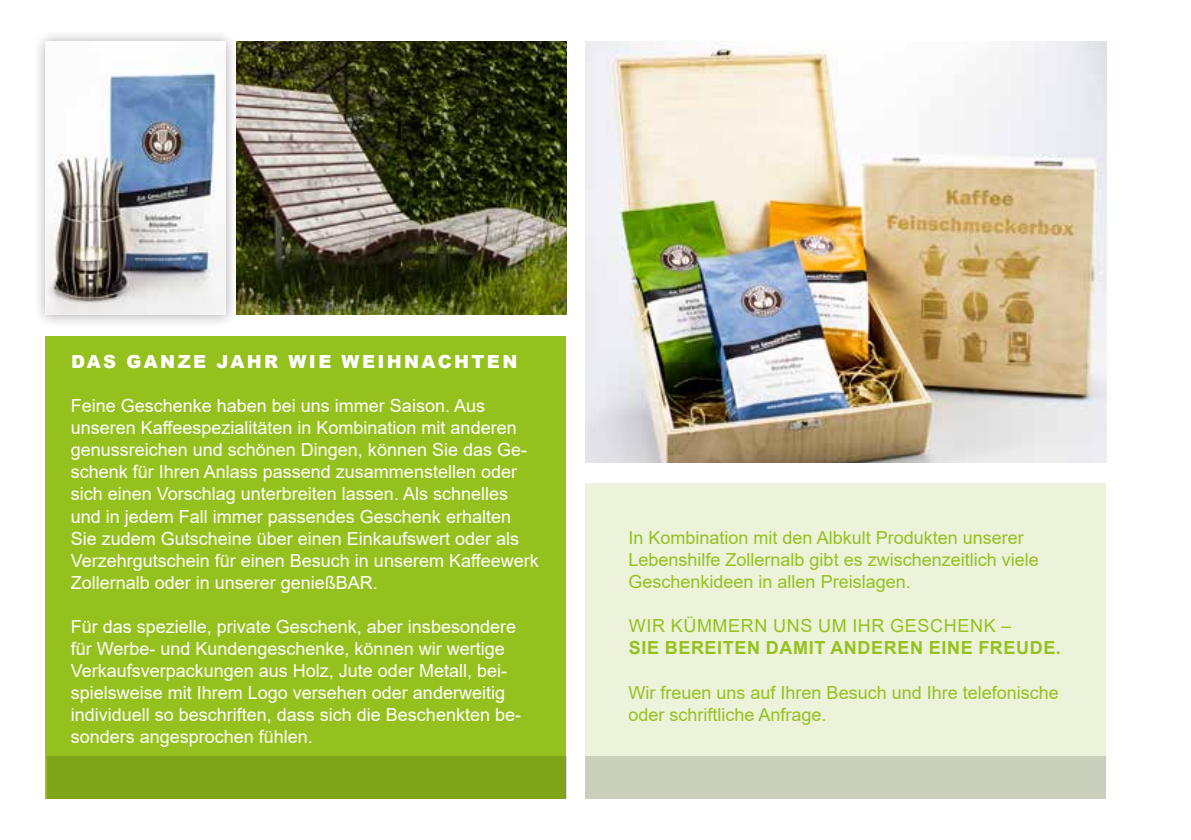
<style>
.page{position:relative;width:1191px;height:840px;background:#fff}
.page>*{position:absolute;margin:0;border:0;box-sizing:border-box;transform-origin:0 0}
.t1{font:18px/22px "Arial";color:#fff}
.t2{font:18px/22px "Arial";color:#95c11f}
.t3{font:700 18px "Arial";letter-spacing:.035em;color:#95c11f}
.t4{font:18px "Arial";letter-spacing:.035em;color:#95c11f}
.t5{font:900 18px "Arial";letter-spacing:.135em;color:#fff}
</style>
<div class="page">
<img style="left:585px;top:42px;width:521px;height:420px">
<div style="left:45px;top:336px;width:521px;height:461px;background:#95c11f"></div>
<div style="left:585px;top:483px;width:521px;height:314px;background:#ecf3da"></div>
<div style="left:47px;top:755px;width:519px;height:42px;background:#7fa41a"></div>
<div style="left:585px;top:755px;width:520px;height:42px;background:#c9cfba"></div>
<img style="left:238px;top:42px;width:328px;height:273px">
<div style="left:32px;top:29px;width:206px;height:299px;background:#000;opacity:.33"></div>
<img style="left:45px;top:42px;width:181px;height:273px">
<p class="t5" style="left:71px;top:348px;width:448px">DAS GANZE JAHR WIE WEIHNACHTEN</p>
<p class="t1" style="left:71px;top:395px;width:469px">Feine Geschenke haben bei uns immer Saison. Aus unseren Kaffeespezialitäten in Kombination mit anderen genussreichen und schönen Dingen, können Sie das Ge&shy;schenk für Ihren Anlass passend zusammenstellen oder sich einen Vorschlag unterbreiten lassen. Als schnelles und in jedem Fall immer passendes Geschenk erhalten Sie zudem Gutscheine über einen Einkaufswert oder als Verzehrgutschein für einen Besuch in unserem Kaffeewerk Zollernalb oder in unserer genießBAR.</p>
<p class="t1" style="left:71px;top:614px;width:452px">Für das spezielle, private Geschenk, aber insbesondere für Werbe- und Kundengeschenke, können wir wertige Verkaufsverpackungen aus Holz, Jute oder Metall, bei&shy;spielsweise mit Ihrem Logo versehen oder anderweitig individuell so beschriften, dass sich die Beschenkten be&shy;sonders angesprochen fühlen.</p>
<p class="t2" style="left:628px;top:526px;width:412px">In Kombination mit den Albkult Produkten unserer<br>Lebenshilfe Zollernalb gibt es zwischenzeitlich viele<br>Geschenkideen in allen Preislagen.</p>
<p class="t4" style="left:629px;top:613px;width:384px">WIR KÜMMERN UNS UM IHR GESCHENK –</p>
<p class="t3" style="left:629px;top:635px;width:433px">SIE BEREITEN DAMIT ANDEREN EINE FREUDE.</p>
<p class="t2" style="left:628px;top:680px;width:432px">Wir freuen uns auf Ihren Besuch und Ihre telefonische oder schriftliche Anfrage.</p>
</div>
